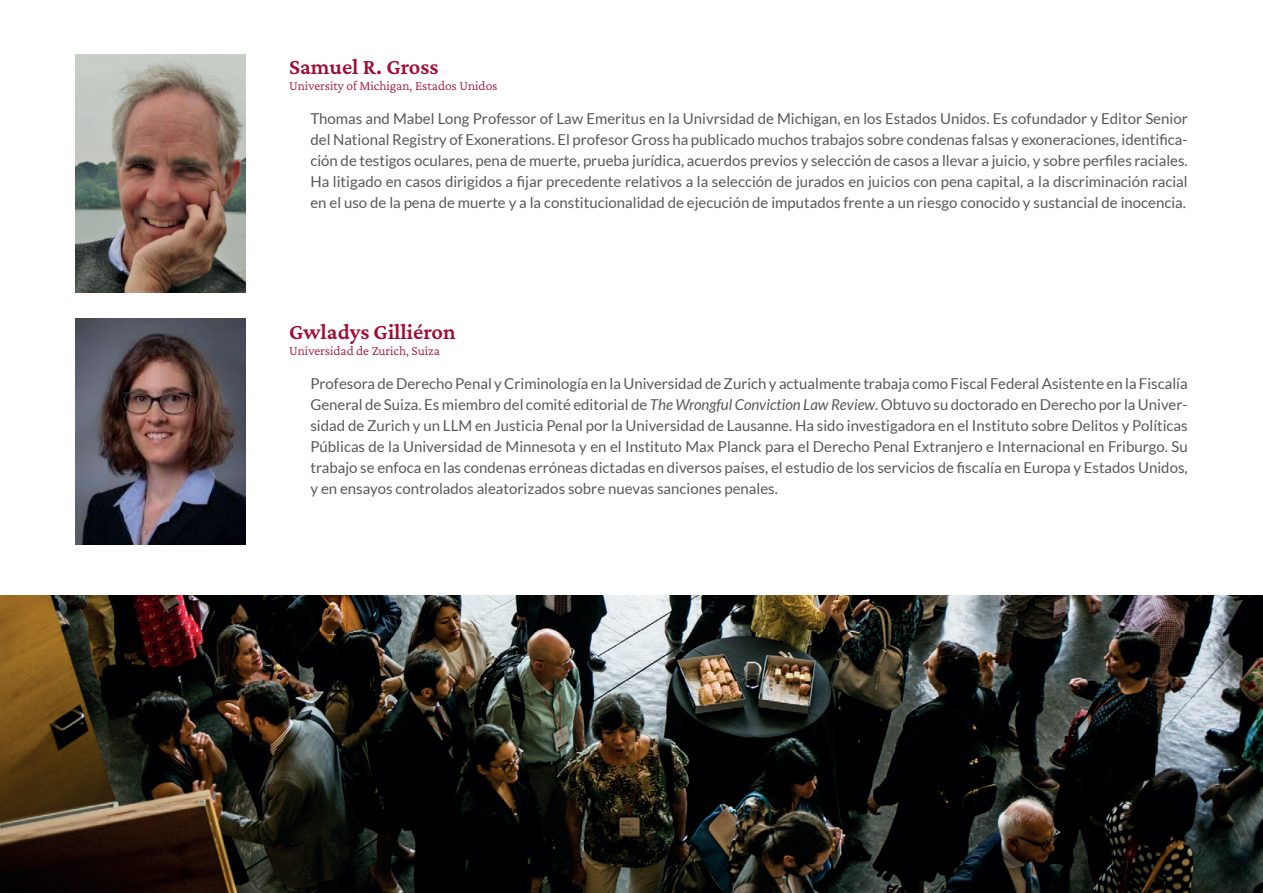
<style>
.page{position:relative;width:1263px;height:893px;background:#fff}
.page>*{position:absolute;margin:0;border:0;box-sizing:border-box;transform-origin:0 0}
.t1{font:600 22.5px "Crimson Pro";color:#a30a32}
.t2{font:15px/21px "Lato";color:#57585a;text-align:justify}
.t3{font:300 13.5px "Crimson Pro";color:#a30a32}
.s1{font-style:italic}
</style>
<div class="page">
<img style="left:75px;top:319px;width:170px;height:225px">
<img style="left:75px;top:54px;width:170px;height:238px">
<img style="left:0;top:595px;width:1263px;height:298px">
<h1 class="t1" style="left:289px;top:53px;width:151px">Samuel R. Gross</h1>
<p class="t3" style="left:289px;top:77px;width:210px">University of Michigan, Estados Unidos</p>
<p class="t2" style="left:310px;top:108px;width:879px">Thomas and Mabel Long Professor of Law Emeritus en la Univrsidad de Michigan, en los Estados Unidos. Es cofundador y Editor Senior del National Registry of Exonerations. El profesor Gross ha publicado muchos trabajos sobre condenas falsas y exoneraciones, identifica&shy;ción de testigos oculares, pena de muerte, prueba jurídica, acuerdos previos y selección de casos a llevar a juicio, y sobre perfiles raciales.<br>Ha litigado en casos dirigidos a fijar precedente relativos a la selección de jurados en juicios con pena capital, a la discriminación racial en el uso de la pena de muerte y a la constitucionalidad de ejecución de imputados frente a un riesgo conocido y sustancial de inocencia.</p>
<h1 class="t1" style="left:289px;top:317px;width:168px">Gwladys Gilliéron</h1>
<p class="t3" style="left:289px;top:342px;width:152px">Universidad de Zurich, Suiza</p>
<p class="t2" style="left:310px;top:373px;width:879px">Profesora de Derecho Penal y Criminología en la Universidad de Zurich y actualmente trabaja como Fiscal Federal Asistente en la Fiscalía General de Suiza. Es miembro del comité editorial de <span class="s1">The Wrongful Conviction Law Review</span>. Obtuvo su doctorado en Derecho por la Univer&shy;sidad de Zurich y un LLM en Justicia Penal por la Universidad de Lausanne. Ha sido investigadora en el Instituto sobre Delitos y Políticas Públicas de la Universidad de Minnesota y en el Instituto Max Planck para el Derecho Penal Extranjero e Internacional en Friburgo. Su trabajo se enfoca en las condenas erróneas dictadas en diversos países, el estudio de los servicios de fiscalía en Europa y Estados Unidos, y en ensayos controlados aleatorizados sobre nuevas sanciones penales.</p>
</div>
